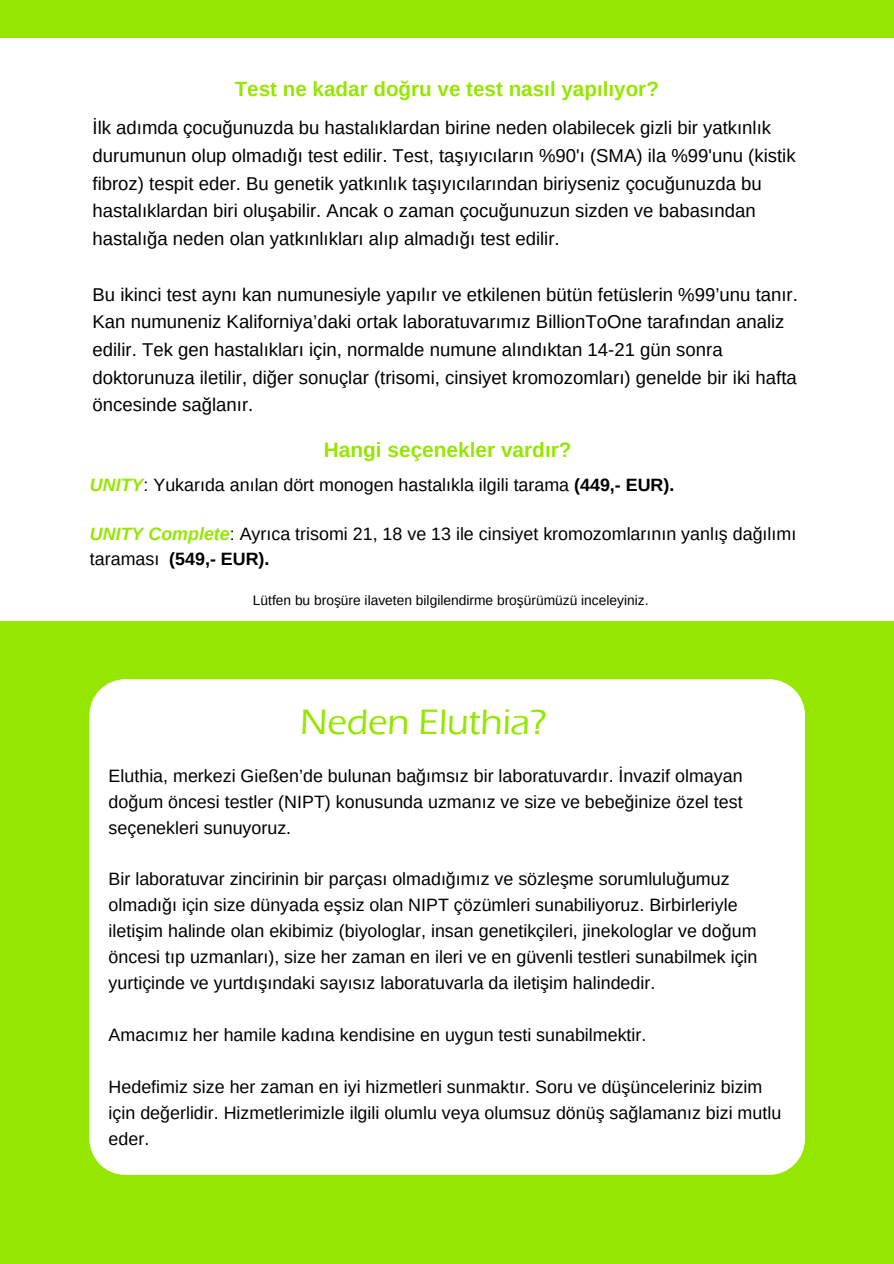
<style>
.page{position:relative;width:894px;height:1264px;background:#fff}
.page>*{position:absolute;margin:0;border:0;box-sizing:border-box;transform-origin:0 0}
.t1{font:500 36.3px "Eras ITC";color:#95e600}
.t2{font:700 20.85px "Arimo";color:#95e600}
.t3{font:700 20.55px "Arimo";color:#95e600}
.t4{font:18.6px/27.8px "Arimo";color:#000}
.t5{font:17.85px/26px "Arimo";color:#000}
.t6{font:13.8px "Arimo";color:#000}
.s1{font-weight:700;font-style:italic;color:#95e600}
.s2{font-weight:700}
</style>
<div class="page">
<div style="left:0;top:621px;width:893px;height:642px;background:#95e600"></div>
<div style="left:89px;top:679px;width:715px;height:495px;background:#fff;border-radius:36px"></div>
<div style="left:0;top:0;width:893px;height:37px;background:#95e600"></div>
<p class="t3" style="left:234px;top:77px;width:425px">Test ne kadar doğru ve test nasıl yapılıyor?</p>
<p class="t4" style="left:92px;top:114px;width:704px">İlk adımda çocuğunuzda bu hastalıklardan birine neden olabilecek gizli bir yatkınlık durumunun olup olmadığı test edilir. Test, taşıyıcıların %90'ı (SMA) ila %99'unu (kistik fibroz) tespit eder. Bu genetik yatkınlık taşıyıcılarından biriyseniz çocuğunuzda bu hastalıklardan biri oluşabilir. Ancak o zaman çocuğunuzun sizden ve babasından hastalığa neden olan yatkınlıkları alıp almadığı test edilir.</p>
<p class="t4" style="left:92px;top:280px;width:706px">Bu ikinci test aynı kan numunesiyle yapılır ve etkilenen bütün fetüslerin %99’unu tanır.<br>Kan numuneniz Kaliforniya’daki ortak laboratuvarımız BillionToOne tarafından analiz edilir. Tek gen hastalıkları için, normalde numune alındıktan 14-21 gün sonra doktorunuza iletilir, diğer sonuçlar (trisomi, cinsiyet kromozomları) genelde bir iki hafta öncesinde sağlanır.</p>
<p class="t2" style="left:324px;top:438px;width:249px">Hangi seçenekler vardır?</p>
<p class="t5" style="left:90px;top:472px;width:585px"><span class="s1">UNITY</span>: Yukarıda anılan dört monogen hastalıkla ilgili tarama <span class="s2">(449,- EUR).</span></p>
<p class="t5" style="left:90px;top:522px;width:707px;line-height:24.6px"><span class="s1">UNITY Complete</span>: Ayrıca trisomi 21, 18 ve 13 ile cinsiyet kromozomlarının yanlış dağılımı taraması <span class="s2">(549,- EUR).</span></p>
<p class="t6" style="left:253px;top:592px;width:397px">Lütfen bu broşüre ilaveten bilgilendirme broşürümüzü inceleyiniz.</p>
<h1 class="t1" style="left:300px;top:701px;width:248px">Neden Eluthia?</h1>
<p class="t5" style="left:109px;top:762px;width:635px;text-align:justify">Eluthia, merkezi Gießen’de bulunan bağımsız bir laboratuvardır. İnvazif olmayan doğum öncesi testler (NIPT) konusunda uzmanız ve size ve bebeğinize özel test seçenekleri sunuyoruz.</p>
<p class="t5" style="left:109px;top:866px;width:650px">Bir laboratuvar zincirinin bir parçası olmadığımız ve sözleşme sorumluluğumuz olmadığı için size dünyada eşsiz olan NIPT çözümleri sunabiliyoruz. Birbirleriyle iletişim halinde olan ekibimiz (biyologlar, insan genetikçileri, jinekologlar ve doğum öncesi tıp uzmanları), size her zaman en ileri ve en güvenli testleri sunabilmek için yurtiçinde ve yurtdışındaki sayısız laboratuvarla da iletişim halindedir.</p>
<p class="t5" style="left:109px;top:1021px;width:539px">Amacımız her hamile kadına kendisine en uygun testi sunabilmektir.</p>
<p class="t5" style="left:109px;top:1073px;width:674px">Hedefimiz size her zaman en iyi hizmetleri sunmaktır. Soru ve düşünceleriniz bizim için değerlidir. Hizmetlerimizle ilgili olumlu veya olumsuz dönüş sağlamanız bizi mutlu eder.</p>
</div>
